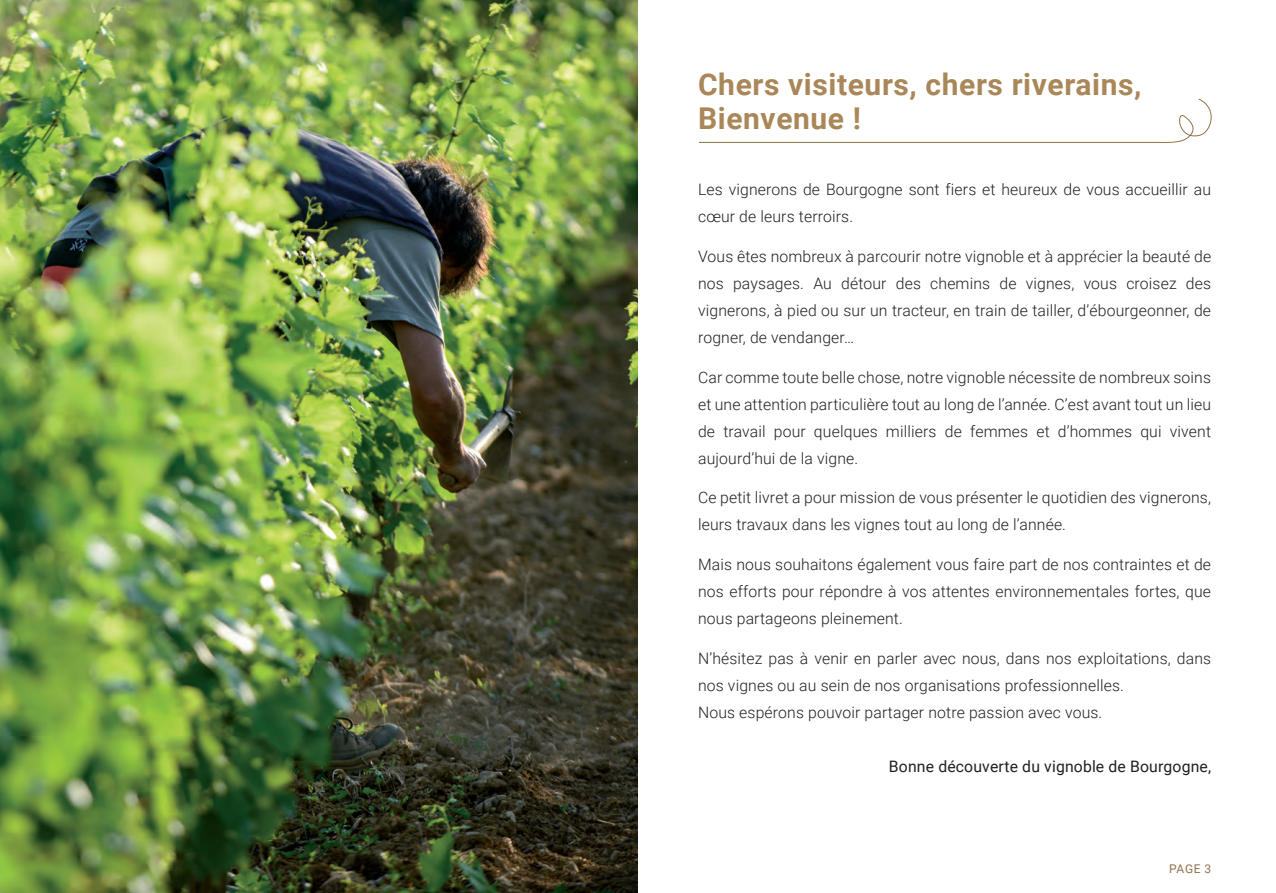
<style>
.page{position:relative;width:1276px;height:893px;background:#fff}
.page>*{position:absolute;margin:0;border:0;box-sizing:border-box;transform-origin:0 0}
.t1{font:700 30px "Roboto";letter-spacing:.02em;color:#aa8758}
.t2{font:300 15.75px/27px "Roboto";letter-spacing:.01em;color:#231f20}
.t3{font:15.75px "Roboto";letter-spacing:.01em;color:#231f20}
.t4{font:12px "Roboto";color:#8f724a}
</style>
<div class="page">
<img style="left:0;top:0;width:638px;height:893px">
<svg style="left:699px;top:99px;width:513px;height:44px"></svg>
<p class="t1" style="left:698px;top:63px;width:445px">Chers visiteurs, chers riverains,</p>
<p class="t1" style="left:698px;top:97px;width:164px">Bienvenue !</p>
<p class="t2" style="left:698px;top:175px;width:514px">Les vignerons de Bourgogne sont fiers et heureux de vous accueillir au cœur de leurs terroirs.</p>
<p class="t2" style="left:698px;top:242px;width:514px;text-align:justify">Vous êtes nombreux à parcourir notre vignoble et à apprécier la beauté de nos paysages. Au détour des chemins de vignes, vous croisez des vignerons, à pied ou sur un tracteur, en train de tailler, d’ébourgeonner, de rogner, de vendanger…</p>
<p class="t2" style="left:698px;top:363px;width:514px;text-align:justify">Car comme toute belle chose, notre vignoble nécessite de nombreux soins et une attention particulière tout au long de l’année. C’est avant tout un lieu de travail pour quelques milliers de femmes et d’hommes qui vivent aujourd’hui de la vigne.</p>
<p class="t2" style="left:698px;top:484px;width:514px">Ce petit livret a pour mission de vous présenter le quotidien des vignerons, leurs travaux dans les vignes tout au long de l’année.</p>
<p class="t2" style="left:698px;top:550px;width:514px;text-align:justify">Mais nous souhaitons également vous faire part de nos contraintes et de nos efforts pour répondre à vos attentes environnementales fortes, que nous partageons pleinement.</p>
<p class="t2" style="left:698px;top:644px;width:514px">N’hésitez pas à venir en parler avec nous, dans nos exploitations, dans nos vignes ou au sein de nos organisations professionnelles.</p>
<p class="t2" style="left:698px;top:698px;width:406px">Nous espérons pouvoir partager notre passion avec vous.</p>
<p class="t3" style="left:889px;top:755px;width:324px">Bonne découverte du vignoble de Bourgogne,</p>
<p class="t4" style="left:1169px;top:861px;width:43px">PAGE 3</p>
</div>
